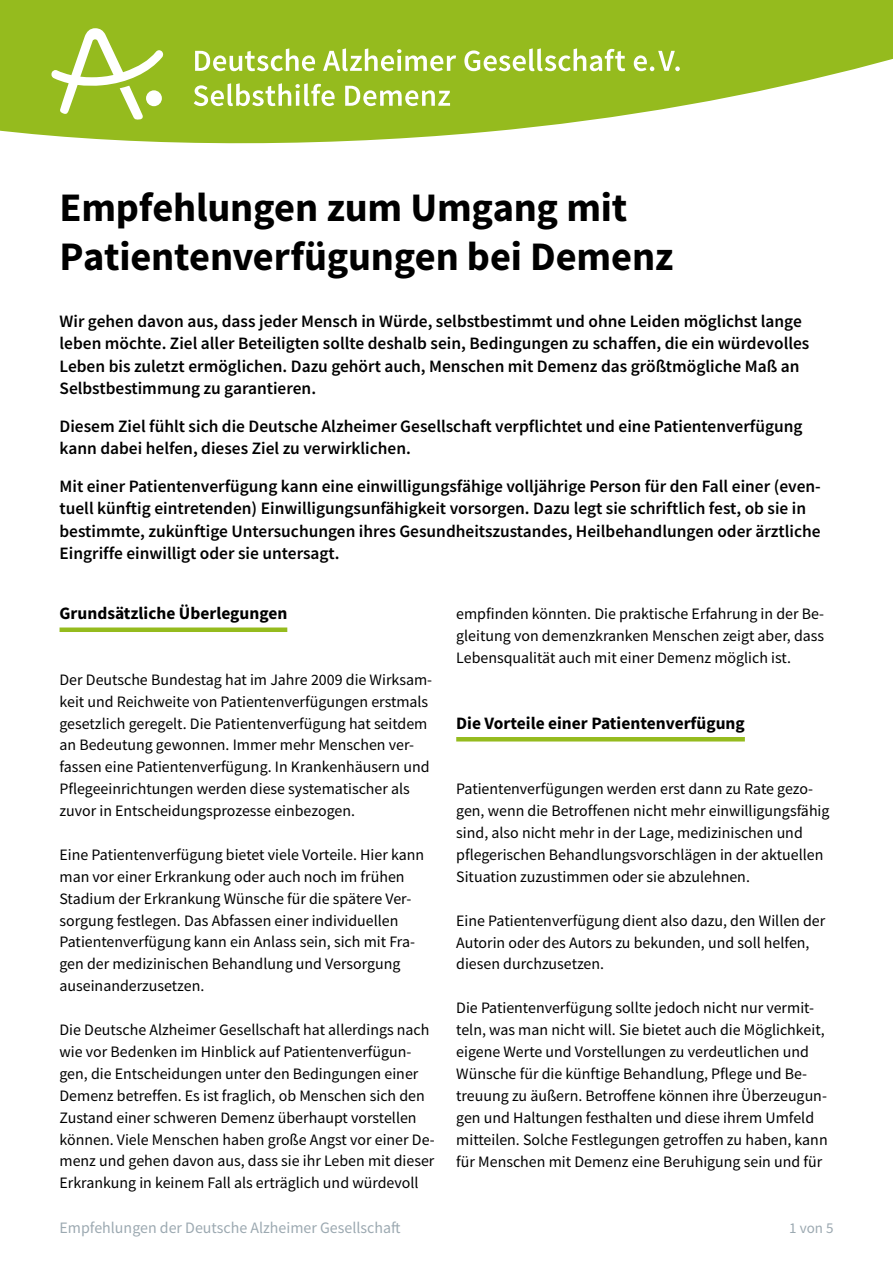
<style>
.page{position:relative;width:893px;height:1263px;background:#fff}
.page>*{position:absolute;margin:0;border:0;box-sizing:border-box;transform-origin:0 0}
.Headline_27{font:700 40.5px/48.8px "Source Sans Pro";letter-spacing:-.005em;color:#000}
.Zusammenfassung_Abstand{font:600 17.4px/22.5px "Source Sans Pro";color:#000}
.zusammenfassung{font:600 17.4px/22.5px "Source Sans Pro";color:#000}
.Zwischenüberschrift_Abstand{font:700 17.4px "Source Sans Pro";color:#000}
.fließtext_ohne-Abstand{font:15.9px/21.9px "Source Sans Pro";color:#000}
.t1{font:15.9px "Source Sans Pro";color:#9ca9b1}
.t2{font:15px "Source Sans Pro";color:#9ca9b1}
</style>
<div class="page">
<svg style="left:0;top:0;width:893px;height:143px;fill:#95bb1e"></svg>
<svg style="left:51px;top:28px;width:112px;height:92px"></svg>
<svg style="left:195px;top:48px;width:120px;height:23px"></svg>
<svg style="left:323px;top:48px;width:133px;height:23px"></svg>
<svg style="left:464px;top:48px;width:161px;height:23px"></svg>
<svg style="left:634px;top:51px;width:46px;height:20px"></svg>
<svg style="left:194px;top:83px;width:141px;height:23px"></svg>
<svg style="left:345px;top:86px;width:105px;height:20px"></svg>
<div style="left:60px;top:627px;width:227px;height:5px;background:#95bb1e"></div>
<hr style="left:456px;top:737px;width:289px;height:4px;background:#95bb1e">
<h1 class="Headline_27" style="left:60px;top:183px;width:615px">Empfehlungen zum Umgang mit<br>Patientenverfügungen bei Demenz</h1>
<p class="zusammenfassung" style="left:60px;top:310px;width:751px">Wir gehen davon aus, dass jeder Mensch in Würde, selbstbestimmt und ohne Leiden möglichst lange leben möchte. Ziel aller Beteiligten sollte deshalb sein, Bedingungen zu schaffen, die ein würdevolles Leben bis zuletzt ermöglichen. Dazu gehört auch, Menschen mit Demenz das größtmögliche Maß an Selbstbestimmung zu garantieren.</p>
<p class="Zusammenfassung_Abstand" style="left:60px;top:415px;width:745px">Diesem Ziel fühlt sich die Deutsche Alzheimer Gesellschaft verpflichtet und eine Patientenverfügung kann dabei helfen, dieses Ziel zu verwirklichen.</p>
<p class="Zusammenfassung_Abstand" style="left:60px;top:475px;width:763px">Mit einer Patientenverfügung kann eine einwilligungsfähige volljährige Person für den Fall einer (even&shy;tuell künftig eintretenden) Einwilligungsunfähigkeit vorsorgen. Dazu legt sie schriftlich fest, ob sie in bestimmte, zukünftige Untersuchungen ihres Gesundheitszustandes, Heilbehandlungen oder ärztliche Eingriffe einwilligt oder sie untersagt.</p>
<h2 class="Zwischenüberschrift_Abstand" style="left:60px;top:601px;width:229px">Grundsätzliche Überlegungen</h2>
<p class="fließtext_ohne-Abstand" style="left:60px;top:668px;width:374px">Der Deutsche Bundestag hat im Jahre 2009 die Wirksam&shy;keit und Reichweite von Patientenverfügungen erstmals gesetzlich geregelt. Die Patientenverfügung hat seitdem an Bedeutung gewonnen. Immer mehr Menschen ver&shy;fassen eine Patientenverfügung. In Krankenhäusern und Pflegeeinrichtungen werden diese systematischer als zuvor in Entscheidungsprozesse einbezogen.</p>
<p class="fließtext_ohne-Abstand" style="left:60px;top:843px;width:366px">Eine Patientenverfügung bietet viele Vorteile. Hier kann man vor einer Erkrankung oder auch noch im frühen Stadium der Erkrankung Wünsche für die spätere Ver&shy;sorgung festlegen. Das Abfassen einer individuellen Patientenverfügung kann ein Anlass sein, sich mit Fra&shy;gen der medizinischen Behandlung und Versorgung auseinanderzusetzen.</p>
<p class="fließtext_ohne-Abstand" style="left:60px;top:1019px;width:377px">Die Deutsche Alzheimer Gesellschaft hat allerdings nach wie vor Bedenken im Hinblick auf Patientenverfügun&shy;gen, die Entscheidungen unter den Bedingungen einer Demenz betreffen. Es ist fraglich, ob Menschen sich den Zustand einer schweren Demenz überhaupt vorstellen können. Viele Menschen haben große Angst vor einer De&shy;menz und gehen davon aus, dass sie ihr Leben mit dieser Erkrankung in keinem Fall als erträglich und würdevoll</p>
<p class="fließtext_ohne-Abstand" style="left:456px;top:603px;width:369px;text-align:justify">empfinden könnten. Die praktische Erfahrung in der Be&shy;gleitung von demenzkranken Menschen zeigt aber, dass Lebensqualität auch mit einer Demenz möglich ist.</p>
<h2 class="Zwischenüberschrift_Abstand" style="left:456px;top:711px;width:290px">Die Vorteile einer Patientenverfügung</h2>
<p class="fließtext_ohne-Abstand" style="left:456px;top:778px;width:375px">Patientenverfügungen werden erst dann zu Rate gezo&shy;gen, wenn die Betroffenen nicht mehr einwilligungsfähig sind, also nicht mehr in der Lage, medizinischen und pflegerischen Behandlungsvorschlägen in der aktuellen Situation zuzustimmen oder sie abzulehnen.</p>
<p class="fließtext_ohne-Abstand" style="left:456px;top:909px;width:371px">Eine Patientenverfügung dient also dazu, den Willen der<br>Autorin oder des Autors zu bekunden, und soll helfen, diesen durchzusetzen.</p>
<p class="fließtext_ohne-Abstand" style="left:456px;top:997px;width:373px">Die Patientenverfügung sollte jedoch nicht nur vermit&shy;teln, was man nicht will. Sie bietet auch die Möglichkeit, eigene Werte und Vorstellungen zu verdeutlichen und Wünsche für die künftige Behandlung, Pflege und Be&shy;treuung zu äußern. Betroffene können ihre Überzeugun&shy;gen und Haltungen festhalten und diese ihrem Umfeld mitteilen. Solche Festlegungen getroffen zu haben, kann für Menschen mit Demenz eine Beruhigung sein und für</p>
<p class="t1" style="left:60px;top:1218px;width:342px">Empfehlungen der Deutsche Alzheimer Gesellschaft</p>
<p class="t2" style="left:789px;top:1219px;width:46px">1 von 5</p>
</div>
